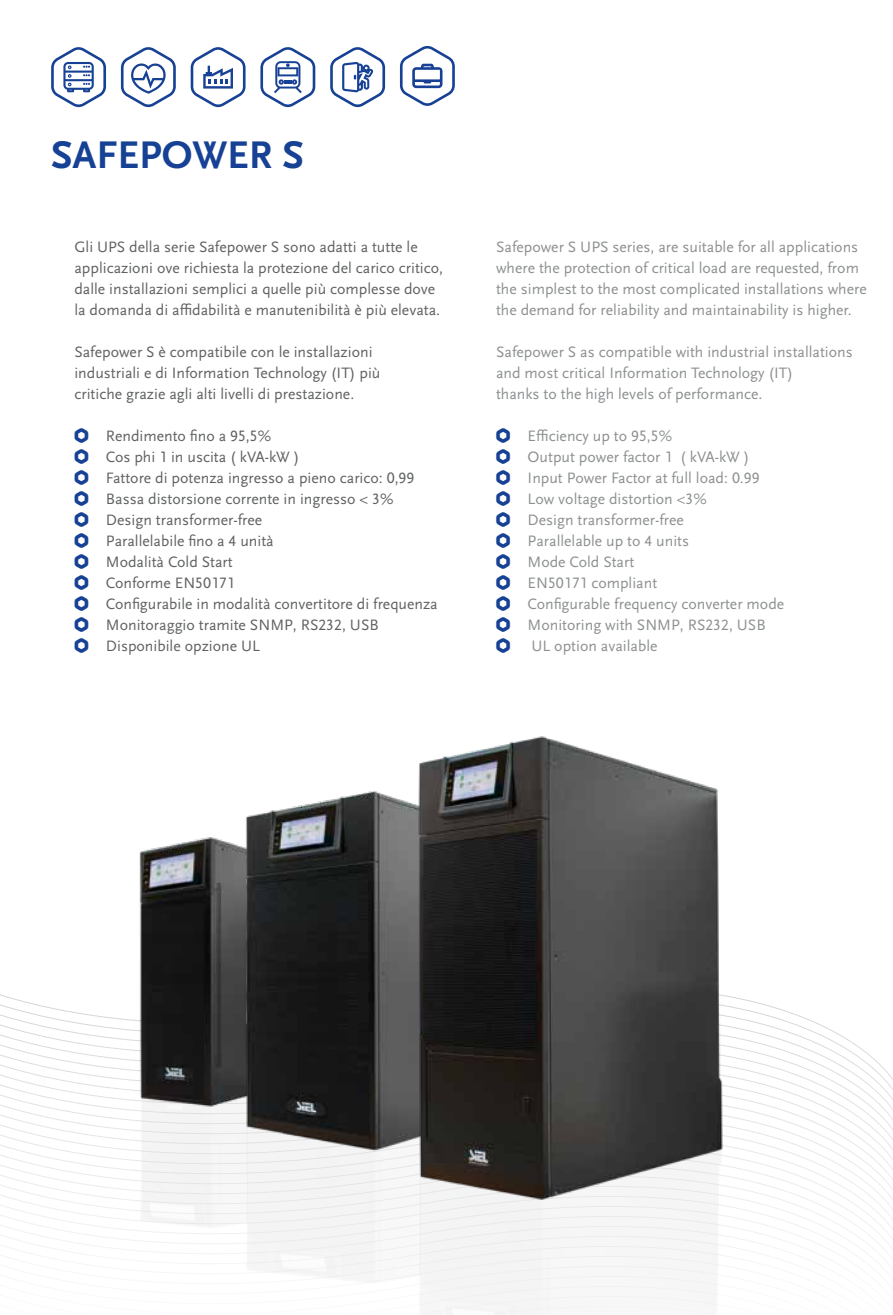
<style>
.page{position:relative;width:893px;height:1315px;background:#fff}
.page>*{position:absolute;margin:0;border:0;box-sizing:border-box;transform-origin:0 0}
.t1{font:700 40.25px "Scala Sans Pro";color:#164194}
.t2{font:15.75px/21px "Scala Sans Pro";color:#606262}
.t3{font:15.75px/21px "Scala Sans Pro";color:#8d9091}
.s1{color:#164194}
</style>
<div class="page">
<svg style="left:0;top:994px;width:892px;height:262px"></svg>
<svg style="left:51px;top:47px;width:55px;height:60px"></svg>
<svg style="left:121px;top:47px;width:55px;height:60px"></svg>
<svg style="left:191px;top:47px;width:55px;height:60px"></svg>
<svg style="left:260px;top:47px;width:55px;height:60px"></svg>
<svg style="left:330px;top:47px;width:55px;height:60px"></svg>
<svg style="left:400px;top:46px;width:55px;height:60px"></svg>
<img style="left:103px;top:1142px;width:96px;height:104px">
<img style="left:199px;top:1187px;width:185px;height:96px">
<img style="left:384px;top:1229px;width:349px;height:86px">
<img style="left:103px;top:839px;width:96px;height:303px">
<img style="left:199px;top:791px;width:185px;height:396px">
<img style="left:384px;top:736px;width:349px;height:493px">
<h1 class="t1" style="left:51px;top:131px;width:254px">SAFEPOWER S</h1>
<p class="t2" style="left:74px;top:236px;width:370px">Gli UPS della serie Safepower S sono adatti a tutte le applicazioni ove richiesta la protezione del carico critico, dalle installazioni semplici a quelle più complesse dove la domanda di affidabilità e manutenibilità è più elevata.</p>
<p class="t2" style="left:74px;top:341px;width:308px">Safepower S è compatibile con le installazioni industriali e di Information Technology (IT) più critiche grazie agli alti livelli di prestazione.</p>
<p class="t2" style="left:74px;top:425px;width:198px"><span class="s1">•</span> Rendimento fino a 95,5%</p>
<p class="t2" style="left:74px;top:446px;width:227px"><span class="s1">•</span> Cos phi 1 in uscita ( kVA-kW )</p>
<p class="t2" style="left:74px;top:467px;width:341px"><span class="s1">•</span> Fattore di potenza ingresso a pieno carico: 0,99</p>
<p class="t2" style="left:74px;top:488px;width:321px"><span class="s1">•</span> Bassa distorsione corrente in ingresso &lt; 3%</p>
<p class="t2" style="left:74px;top:509px;width:189px"><span class="s1">•</span> Design transformer-free</p>
<p class="t2" style="left:74px;top:530px;width:201px"><span class="s1">•</span> Parallelabile fino a 4 unità</p>
<p class="t2" style="left:74px;top:551px;width:160px"><span class="s1">•</span> Modalità Cold Start</p>
<p class="t2" style="left:74px;top:572px;width:162px"><span class="s1">•</span> Conforme EN50171</p>
<p class="t2" style="left:74px;top:593px;width:365px"><span class="s1">•</span> Configurabile in modalità convertitore di frequenza</p>
<p class="t2" style="left:74px;top:614px;width:306px"><span class="s1">•</span> Monitoraggio tramite SNMP, RS232, USB</p>
<p class="t2" style="left:74px;top:635px;width:187px"><span class="s1">•</span> Disponibile opzione UL</p>
<p class="t3" style="left:496px;top:236px;width:372px">Safepower S UPS series, are suitable for all applications where the protection of critical load are requested, from the simplest to the most complicated installations where the demand for reliability and maintainability is higher.</p>
<p class="t3" style="left:496px;top:341px;width:358px">Safepower S as compatible with industrial installations and most critical Information Technology (IT)<br>thanks to the high levels of performance.</p>
<p class="t3" style="left:496px;top:425px;width:177px"><span class="s1">•</span> Efficiency up to 95,5%</p>
<p class="t3" style="left:496px;top:446px;width:255px"><span class="s1">•</span> Output power factor 1 ( kVA-kW )</p>
<p class="t3" style="left:496px;top:467px;width:265px"><span class="s1">•</span> Input Power Factor at full load: 0.99</p>
<p class="t3" style="left:496px;top:488px;width:212px"><span class="s1">•</span> Low voltage distortion &lt;3%</p>
<p class="t3" style="left:496px;top:509px;width:189px"><span class="s1">•</span> Design transformer-free</p>
<p class="t3" style="left:496px;top:530px;width:195px"><span class="s1">•</span> Parallelable up to 4 units</p>
<p class="t3" style="left:496px;top:551px;width:140px"><span class="s1">•</span> Mode Cold Start</p>
<p class="t3" style="left:496px;top:572px;width:163px"><span class="s1">•</span> EN50171 compliant</p>
<p class="t3" style="left:496px;top:593px;width:290px"><span class="s1">•</span> Configurable frequency converter mode</p>
<p class="t3" style="left:496px;top:614px;width:271px"><span class="s1">•</span> Monitoring with SNMP, RS232, USB</p>
<p class="t3" style="left:496px;top:635px;width:163px"><span class="s1">•</span> UL option available</p>
</div>
